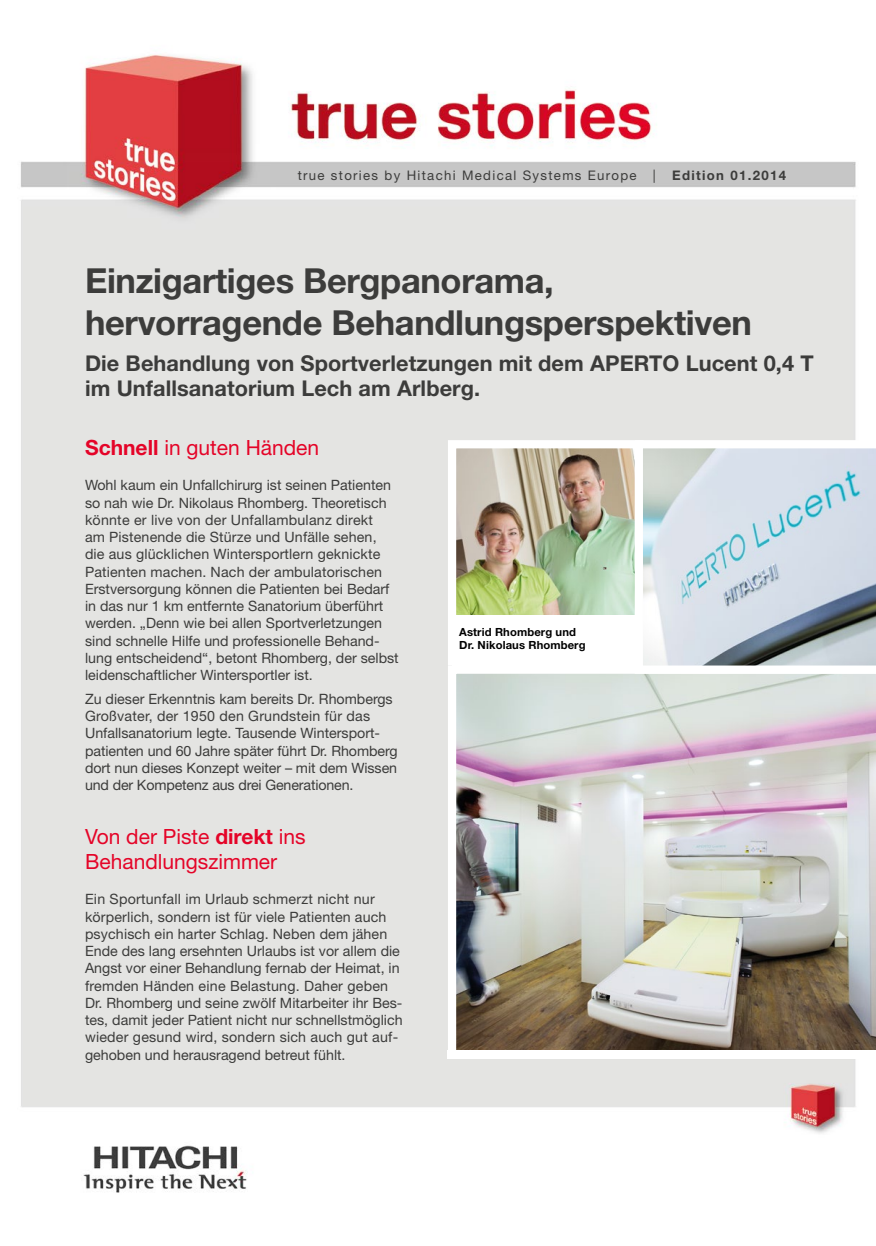
<style>
.page{position:relative;width:876px;height:1246px;background:#fff}
.page>*{position:absolute;margin:0;border:0;box-sizing:border-box;transform-origin:0 0}
.headline_a{font:700 34.5px/42px "Helvetica Neue LT Std";letter-spacing:-.01em;color:#3c3c3b}
.headline_b{font:700 21.75px/25.5px "Helvetica Neue LT Std";letter-spacing:.005em;color:#3c3c3b}
.Absatz-Headline_rot{font:21px/25.2px "Helvetica Neue LT Std";color:#e40428}
.Copy__10_12{font:14.25px/17.2px "Helvetica Neue LT Std";color:#3c3c3b}
.t1{font:13.2px "Helvetica Neue LT Std";letter-spacing:.1em;color:#3c3c3b}
.t2{font:700 11.25px/13.5px "Helvetica Neue LT Std";letter-spacing:.01em;color:#000}
.s1{font-weight:700}
</style>
<div class="page">
<img style="left:21px;top:54px;width:835px;height:1139px">
<img style="left:448px;top:665px;width:428px;height:385px">
<div style="left:448px;top:1050px;width:428px;height:9px;background:#fff"></div>
<img style="left:457px;top:449px;width:177px;height:166px">
<div style="left:448px;top:440px;width:195px;height:225px;border:8px solid #fff"></div>
<div style="left:452px;top:615px;width:200px;height:55px;background:#fff"></div>
<svg style="left:635px;top:440px;width:241px;height:234px;background:#cad4dc"></svg>
<p class="t1" style="left:298px;top:167px;width:490px">true stories by Hitachi Medical Systems Europe | <span class="s1">Edition 01.2014</span></p>
<p class="headline_a" style="left:85px;top:258px;width:668px">Einzigartiges Bergpanorama, hervorragende Behandlungsperspektiven</p>
<p class="headline_b" style="left:85px;top:350px;width:730px">Die Behandlung von Sportverletzungen mit dem APERTO Lucent 0,4 T im Unfallsanatorium Lech am Arlberg.</p>
<p class="Absatz-Headline_rot" style="left:85px;top:435px;width:236px"><span class="s1">Schnell</span> in guten Händen</p>
<p class="Copy__10_12" style="left:85px;top:476px;width:315px">Wohl kaum ein Unfallchirurg ist seinen Patienten so nah wie Dr. Nikolaus Rhomberg. Theoretisch könnte er live von der Unfallambulanz direkt<br>am Pistenende die Stürze und Unfälle sehen, die aus glücklichen Wintersportlern geknickte Patienten machen. Nach der ambulatorischen Erstversorgung können die Patienten bei Bedarf in das nur 1 km entfernte Sanatorium überführt werden. „Denn wie bei allen Sportverletzungen sind schnelle Hilfe und professionelle Behand&shy;lung entscheidend“, betont Rhomberg, der selbst leidenschaftlicher Wintersportler ist.</p>
<p class="Copy__10_12" style="left:85px;top:690px;width:314px">Zu dieser Erkenntnis kam bereits Dr. Rhombergs Großvater, der 1950 den Grundstein für das Unfallsanatorium legte. Tausende Wintersport&shy;patienten und 60 Jahre später führt Dr. Rhomberg dort nun dieses Konzept weiter – mit dem Wissen und der Kompetenz aus drei Generationen.</p>
<p class="Absatz-Headline_rot" style="left:85px;top:823px;width:222px">Von der Piste <span class="s1">direkt</span> ins<br>Behandlungszimmer</p>
<p class="Copy__10_12" style="left:85px;top:890px;width:319px">Ein Sportunfall im Urlaub schmerzt nicht nur körperlich, sondern ist für viele Patienten auch psychisch ein harter Schlag. Neben dem jähen Ende des lang ersehnten Urlaubs ist vor allem die Angst vor einer Behandlung fernab der Heimat, in fremden Händen eine Belastung. Daher geben Dr. Rhomberg und seine zwölf Mitarbeiter ihr Bes&shy;tes, damit jeder Patient nicht nur schnellstmöglich wieder gesund wird, sondern sich auch gut auf&shy;gehoben und herausragend betreut fühlt.</p>
<p class="t2" style="left:459px;top:625px;width:128px">Astrid Rhomberg und<br>Dr. Nikolaus Rhomberg</p>
</div>
